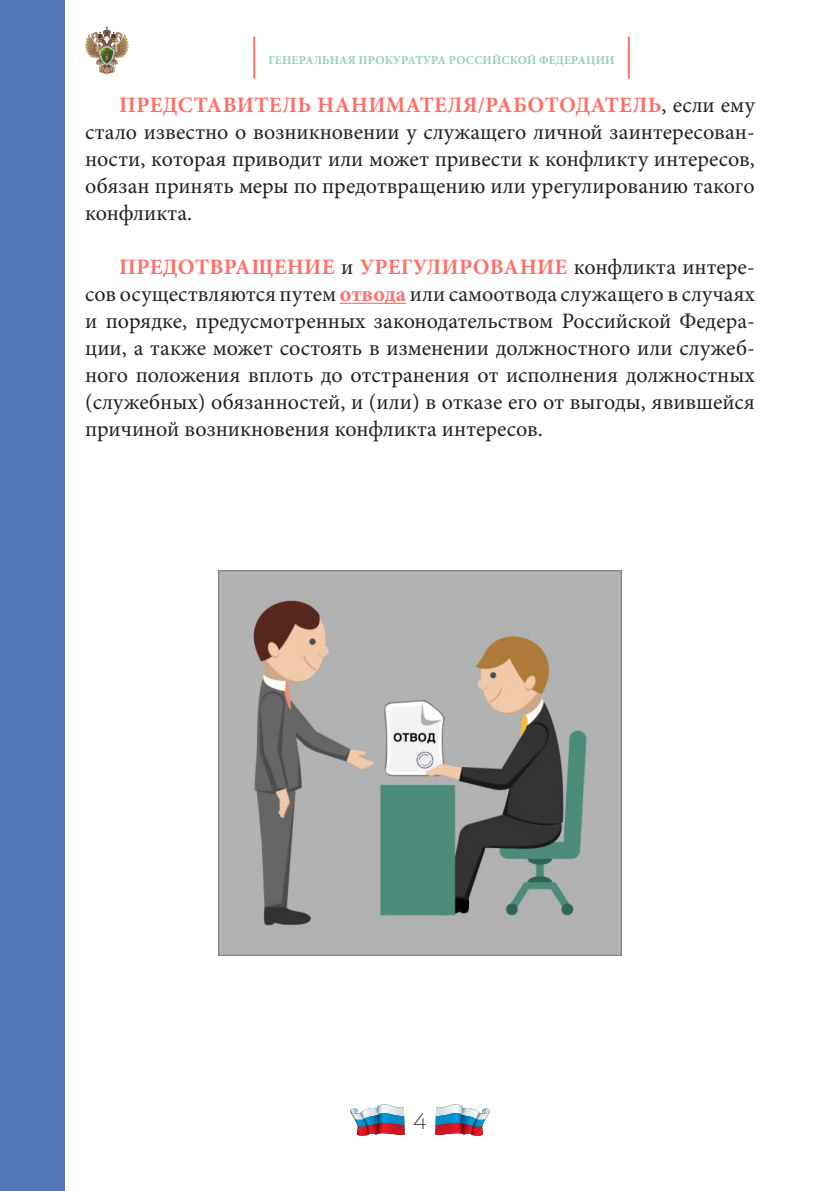
<style>
.page{position:relative;width:840px;height:1191px;background:#fff}
.page>*{position:absolute;margin:0;border:0;box-sizing:border-box;transform-origin:0 0}
.t1{font:100 24px "PF Bague Sans Pro";color:#231f20}
.t2{font:22px/27px "Minion Pro";color:#231f20;text-align:justify}
.t3{font:700 12px "Minion Pro";letter-spacing:.01em;color:#96ceb4}
.s1{font-weight:700;color:#ff6f69}
</style>
<div class="page">
<hr style="left:253px;top:37px;width:2px;height:42px;background:#ff6f69">
<hr style="left:627px;top:37px;width:2px;height:42px;background:#ff6f69">
<svg style="left:85px;top:27px;width:43px;height:47px"></svg>
<svg style="left:435px;top:1104px;width:55px;height:32px"></svg>
<svg style="left:350px;top:1104px;width:54px;height:32px"></svg>
<div style="left:0;top:0;width:65px;height:1191px;background:#5376ba"></div>
<hr style="left:339px;top:303px;width:67px;height:1px;background:#ff6f69">
<img style="left:218px;top:571px;width:403px;height:384px">
<p class="t3" style="left:268px;top:52px;width:347px">ГЕНЕРАЛЬНАЯ ПРОКУРАТУРА РОССИЙСКОЙ ФЕДЕРАЦИИ</p>
<p class="t2" style="left:85px;top:92px;width:671px;text-indent:34px"><span class="s1">ПРЕДСТАВИТЕЛЬ НАНИМАТЕЛЯ/РАБОТОДАТЕЛЬ</span>, если ему стало известно о возникновении у служащего личной заинтересован&shy;ности, которая приводит или может привести к конфликту интересов, обязан принять меры по предотвращению или урегулированию такого конфликта.</p>
<p class="t2" style="left:85px;top:254px;width:671px;text-indent:34px"><span class="s1">ПРЕДОТВРАЩЕНИЕ</span> и <span class="s1">УРЕГУЛИРОВАНИЕ</span> конфликта интере&shy;сов осуществляются путем <span class="s1">отвода</span> или самоотвода служащего в случаях и порядке, предусмотренных законодательством Российской Федера&shy;ции, а также может состоять в изменении должностного или служеб&shy;ного положения вплоть до отстранения от исполнения должностных (служебных) обязанностей, и (или) в отказе его от выгоды, явившейся причиной возникновения конфликта интересов.</p>
<p class="t1" style="left:413px;top:1107px;width:14px">4</p>
</div>
